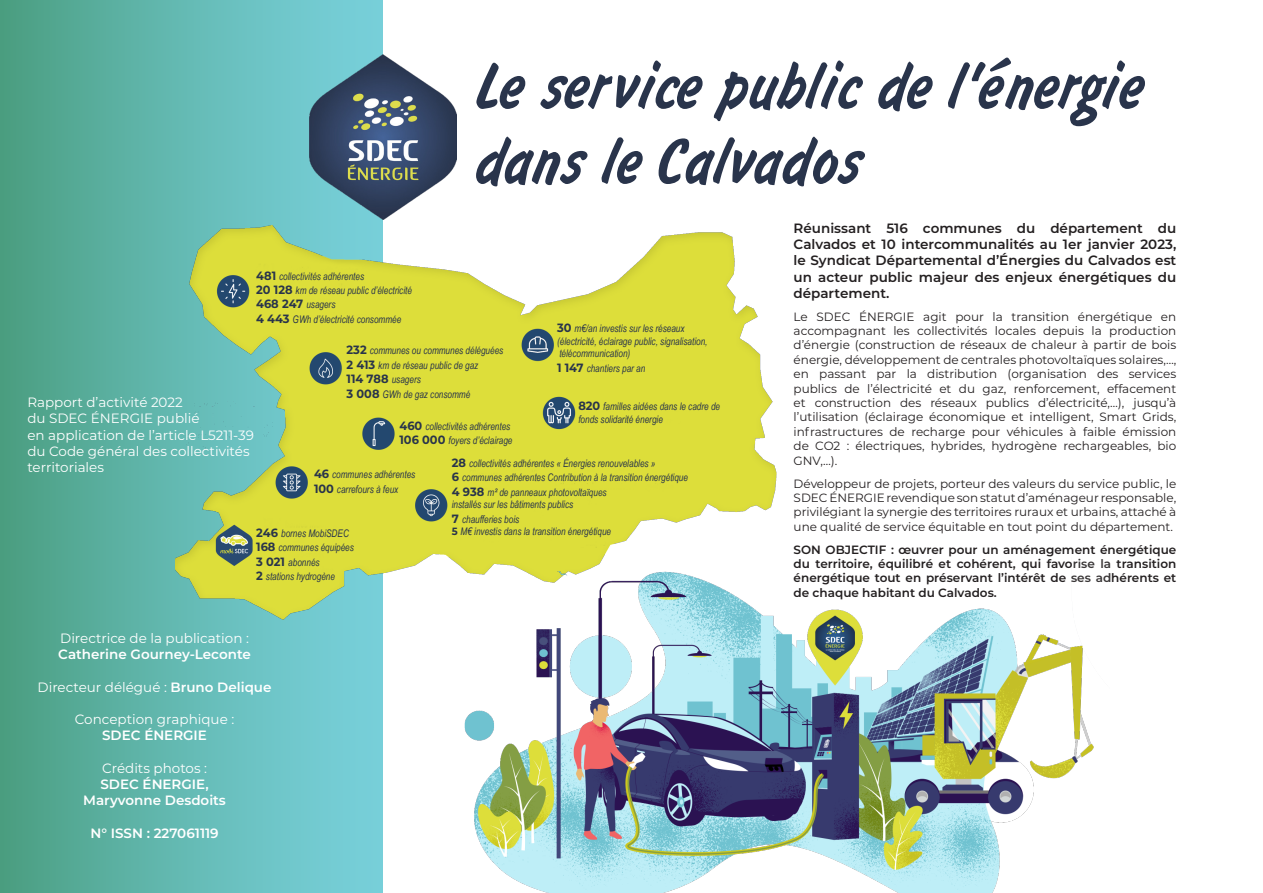
<style>
.page{position:relative;width:1263px;height:893px;background:#fff}
.page>*{position:absolute;margin:0;border:0;box-sizing:border-box;transform-origin:0 0}
.t1{font:72px/75px "LTC Flash";color:#29344b}
.t2{font:13.5px/16.2px "Montserrat";color:#fff}
.t3{font:600 13.5px/16.2px "Montserrat";color:#231f20;text-align:justify}
.t4{font:600 13.5px/16.2px "Montserrat";color:#fff;text-align:center}
.Style_de_paragraphe_2{font:12px/14.4px "Montserrat";color:#231f20;text-align:justify}
.t5{font:600 12px/14.4px "Montserrat";color:#231f20;text-align:justify}
.t6{font:italic 10.5px/14.4px "Arial Narrow";color:#29344b;scale:.95 1}
.s1{font-family:"Montserrat";font-weight:700;font-style:normal;font-size:12px}
.s2{font-family:"Montserrat";font-weight:700;font-style:normal}
.s3{font-weight:600}
.s4{font-weight:400}
</style>
<div class="page">
<div style="left:0;top:0;width:383px;height:893px;background:linear-gradient(to right,#4da084,#7bd3e1)"></div>
<img style="left:176px;top:220px;width:601px;height:407px">
<img style="left:459px;top:558px;width:635px;height:335px">
<img style="left:309px;top:54px;width:147px;height:166px">
<p class="t1" style="left:477px;top:46px;width:668px">Le service public de l’énergie dans le Calvados</p>
<p class="t6" style="left:256px;top:268px;width:165px"><span class="s1">481</span> collectivités adhérentes<br><span class="s1">20 128</span> km de réseau public d’électricité<br><span class="s1">468 247</span> usagers<br><span class="s1">4 443</span> GWh d’électricité consommée</p>
<p class="t6" style="left:347px;top:343px;width:167px"><span class="s1">232</span> communes ou communes déléguées</p>
<p class="t6" style="left:347px;top:358px;width:140px"><span class="s1">2 413</span> km de réseau public de gaz<br><span class="s1">114 788</span> usagers<br><span class="s1">3 008</span> GWh de gaz consommé</p>
<p class="t6" style="left:557px;top:322px;width:160px;line-height:12.6px"><span class="s1">30</span> m€/an investis sur les réseaux (électricité, éclairage public, signalisation, télécommunication)</p>
<p class="t6" style="left:557px;top:361px;width:94px"><span class="s1">1 147</span> chantiers par an</p>
<p class="t6" style="left:578px;top:400px;width:151px;line-height:12.6px"><span class="s1">820</span> familles aidées dans le cadre de fonds solidarité énergie</p>
<p class="t6" style="left:452px;top:456px;width:250px"><span class="s1">28</span> collectivités adhérentes « Énergies renouvelables »<br><span class="s1">6</span> communes adhérentes Contribution à la transition énergétique</p>
<p class="t6" style="left:452px;top:485px;width:165px;line-height:12.6px"><span class="s1">4 938</span> m² de panneaux photovoltaïques installés sur les bâtiments publics</p>
<p class="t6" style="left:452px;top:512px;width:72px"><span class="s1">7</span> chaufferies bois</p>
<p class="t6" style="left:452px;top:524px;width:169px"><span class="s2">5</span> M€ investis dans la transition énergétique</p>
<p class="t2" style="left:27px;top:394px;width:228px">Rapport d’activité 2022<br>du SDEC ÉNERGIE publié<br>en application de l’article L5211-39 du Code général des collectivités territoriales</p>
<p class="t6" style="left:399px;top:419px;width:118px"><span class="s1">460</span> collectivités adhérentes</p>
<p class="t6" style="left:399px;top:433px;width:120px"><span class="s1">106 000</span> foyers d’éclairage</p>
<p class="t6" style="left:314px;top:467px;width:108px"><span class="s1">46</span> communes adhérentes</p>
<p class="t6" style="left:314px;top:482px;width:90px"><span class="s1">100</span> carrefours à feux</p>
<p class="t6" style="left:256px;top:526px;width:104px"><span class="s1">246</span> bornes MobiSDEC<br><span class="s1">168</span> communes équipées</p>
<p class="t6" style="left:256px;top:554px;width:84px"><span class="s1">3 021</span> abonnés<br><span class="s1">2</span> stations hydrogène</p>
<p class="t2" style="left:60px;top:630px;width:190px">Directrice de la publication :</p>
<p class="t4" style="left:58px;top:646px;width:194px">Catherine Gourney-Leconte</p>
<p class="t2" style="left:38px;top:678px;width:235px">Directeur délégué : <span class="s3">Bruno Delique</span></p>
<p class="t2" style="left:75px;top:711px;width:161px;text-align:center">Conception graphique :<br><span class="s3">SDEC ÉNERGIE</span></p>
<p class="t4" style="left:83px;top:759px;width:144px"><span class="s4">Crédits photos :<br></span>SDEC ÉNERGIE,<br>Maryvonne Desdoits</p>
<p class="t4" style="left:90px;top:824px;width:130px">N° ISSN : 227061119</p>
<p class="t3" style="left:794px;top:219px;width:384px">Réunissant 516 communes du département du Calvados et 10 intercommunalités au 1er janvier 2023, le Syndicat Départemental d’Énergies du Calvados est un acteur public majeur des enjeux énergétiques du département.</p>
<p class="Style_de_paragraphe_2" style="left:794px;top:309px;width:384px">Le SDEC ÉNERGIE agit pour la transition énergétique en accompagnant les collectivités locales depuis la production d’énergie (construction de réseaux de chaleur à partir de bois énergie, développement de centrales photovoltaïques solaires,…, en passant par la distribution (organisation des services publics de l’électricité et du gaz, renforcement, effacement et construction des réseaux publics d’électricité,…), jusqu’à l’utilisation (éclairage économique et intelligent, Smart Grids, infrastructures de recharge pour véhicules à faible émission de CO2 : électriques, hybrides, hydrogène rechargeables, bio GNV,…).</p>
<p class="Style_de_paragraphe_2" style="left:794px;top:476px;width:384px">Développeur de projets, porteur des valeurs du service public, le SDEC ÉNERGIE revendique son statut d’aménageur responsable, privilégiant la synergie des territoires ruraux et urbains, attaché à une qualité de service équitable en tout point du département.</p>
<p class="t5" style="left:794px;top:542px;width:384px">SON OBJECTIF : œuvrer pour un aménagement énergétique du territoire, équilibré et cohérent, qui favorise la transition énergétique tout en préservant l’intérêt de ses adhérents et de chaque habitant du Calvados.</p>
</div>
